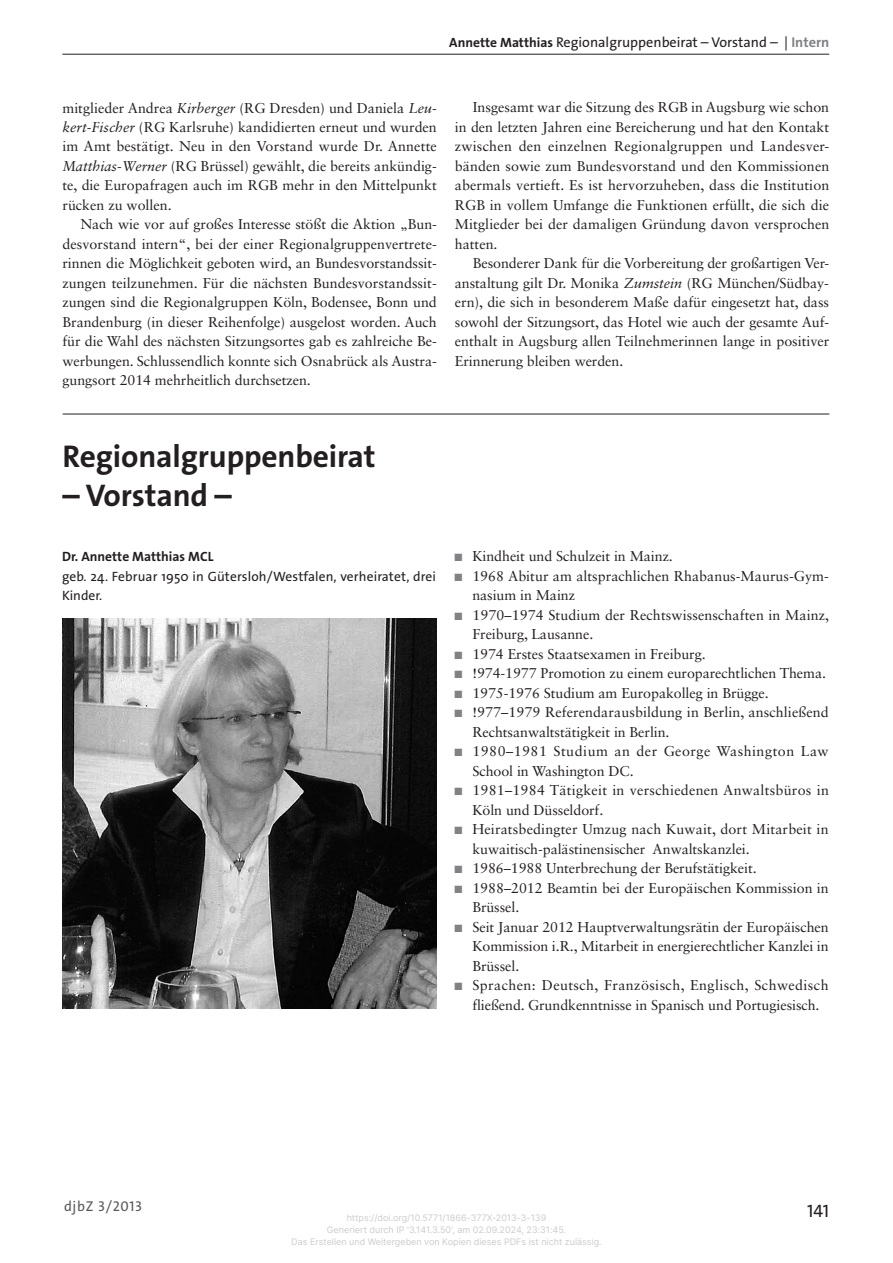
<style>
.page{position:relative;width:893px;height:1263px;background:#fff}
.page>*{position:absolute;margin:0;border:0;box-sizing:border-box;transform-origin:0 0}
.t1{font:700 31.5px "The Sans Os F";letter-spacing:-.005em;color:#231f20}
.t2{font:18px "The Sans Os F";color:#231f20}
.t3{font:14.25px/19.5px "Sabon LT Std";letter-spacing:-.005em;color:#231f20}
.t4{font:14.25px/19.5px "Sabon LT Std";letter-spacing:.02em;color:#231f20}
.t5{font:14.25px/19.5px "Sabon LT Std";letter-spacing:.035em;color:#231f20}
.t6{font:14.25px "The Sans Os F";color:#231f20}
.t7{font:14.25px "The Sans Os F";letter-spacing:.05em;color:#57585a}
.t8{font:13.5px/19.5px "The Sans Os F";letter-spacing:.01em;color:#231f20}
.t9{font:700 13.5px "The Sans Os F";color:#231f20}
.t10{font:9px/12px "Inter";color:#ccc;text-align:center}
.s1{font-weight:700;font-size:13.5px}
.s2{font-weight:700;color:#808285}
.s3{font-style:italic}
.s4{color:#808285}
</style>
<div class="page">
<hr style="left:62px;top:54px;width:767px;height:1px;background:#231f20">
<hr style="left:63px;top:414px;width:766px;height:1px;background:#231f20">
<img style="left:63px;top:619px;width:374px;height:390px">
<p class="t6" style="left:449px;top:33px;width:381px"><span class="s1">Annette Matthias</span> Regionalgruppenbeirat – Vorstand – | <span class="s2">Intern</span></p>
<p class="t3" style="left:62px;top:98px;width:376px;text-align:justify">mitglieder Andrea <span class="s3">Kirberger</span> (RG Dresden) und Daniela <span class="s3">Leu&shy;kert-Fischer</span> (RG Karlsruhe) kandidierten erneut und wurden im Amt bestätigt. Neu in den Vorstand wurde Dr. Annette <span class="s3">Matthias-Werner</span> (RG Brüssel) gewählt, die bereits ankündig&shy;te, die Europafragen auch im RGB mehr in den Mittelpunkt rücken zu wollen.</p>
<p class="t3" style="left:62px;top:215px;width:376px;text-align:justify;text-indent:18px">Nach wie vor auf großes Interesse stößt die Aktion „Bun&shy;desvorstand intern“, bei der einer Regionalgruppenvertrete&shy;rinnen die Möglichkeit geboten wird, an Bundesvorstandssit&shy;zungen teilzunehmen. Für die nächsten Bundesvorstandssit&shy;zungen sind die Regionalgruppen Köln, Bodensee, Bonn und Brandenburg (in dieser Reihenfolge) ausgelost worden. Auch für die Wahl des nächsten Sitzungsortes gab es zahlreiche Be&shy;werbungen. Schlussendlich konnte sich Osnabrück als Austra&shy;gungsort 2014 mehrheitlich durchsetzen.</p>
<p class="t3" style="left:455px;top:98px;width:376px;text-align:justify;text-indent:18px">Insgesamt war die Sitzung des RGB in Augsburg wie schon in den letzten Jahren eine Bereicherung und hat den Kontakt zwischen den einzelnen Regionalgruppen und Landesver&shy;bänden sowie zum Bundesvorstand und den Kommissionen abermals vertieft. Es ist hervorzuheben, dass die Institution RGB in vollem Umfange die Funktionen erfüllt, die sich die Mitglieder bei der damaligen Gründung davon versprochen hatten.</p>
<p class="t3" style="left:455px;top:254px;width:376px;text-align:justify;text-indent:18px">Besonderer Dank für die Vorbereitung der großartigen Ver&shy;anstaltung gilt Dr. Monika <span class="s3">Zumstein</span> (RG München/Südbay&shy;ern), die sich in besonderem Maße dafür eingesetzt hat, dass sowohl der Sitzungsort, das Hotel wie auch der gesamte Auf&shy;enthalt in Augsburg allen Teilnehmerinnen lange in positiver Erinnerung bleiben werden.</p>
<h1 class="t1" style="left:63px;top:436px;width:314px">Regionalgruppenbeirat</h1>
<h1 class="t1" style="left:63px;top:475px;width:171px">– Vorstand –</h1>
<p class="t9" style="left:62px;top:548px;width:153px">Dr. Annette Matthias MCL</p>
<p class="t8" style="left:62px;top:566px;width:376px">geb. 24. Februar 1950 in Gütersloh/Westfalen, verheiratet, drei<br>Kinder.</p>
<p class="t3" style="left:454px;top:546px;width:220px"><span class="s4">■</span> Kindheit und Schulzeit in Mainz.</p>
<p class="t3" style="left:472px;top:566px;width:358px;text-indent:-18px"><span class="s4">■</span> 1968 Abitur am altsprachlichen Rhabanus-Maurus-Gym&shy;nasium in Mainz</p>
<p class="t3" style="left:472px;top:605px;width:358px;text-indent:-18px"><span class="s4">■</span> 1970–1974 Studium der Rechtswissenschaften in Mainz,<br>Freiburg, Lausanne.</p>
<p class="t3" style="left:454px;top:644px;width:253px"><span class="s4">■</span> 1974 Erstes Staatsexamen in Freiburg.</p>
<p class="t3" style="left:454px;top:663px;width:373px"><span class="s4">■</span> !974-1977 Promotion zu einem europarechtlichen Thema.</p>
<p class="t3" style="left:454px;top:683px;width:316px"><span class="s4">■</span> 1975-1976 Studium am Europakolleg in Brügge.</p>
<p class="t3" style="left:472px;top:702px;width:358px;text-indent:-18px"><span class="s4">■</span> !977–1979 Referendarausbildung in Berlin, anschließend<br>Rechtsanwaltstätigkeit in Berlin.</p>
<p class="t5" style="left:472px;top:741px;width:358px;text-indent:-18px"><span class="s4">■</span> 1980–1981 Studium an der George Washington Law<br>School in Washington DC.</p>
<p class="t4" style="left:472px;top:780px;width:358px;text-indent:-18px"><span class="s4">■</span> 1981–1984 Tätigkeit in verschiedenen Anwaltsbüros in<br>Köln und Düsseldorf.</p>
<p class="t3" style="left:472px;top:819px;width:358px;text-indent:-18px"><span class="s4">■</span> Heiratsbedingter Umzug nach Kuwait, dort Mitarbeit in kuwaitisch-palästinensischer Anwaltskanzlei.</p>
<p class="t3" style="left:454px;top:858px;width:304px"><span class="s4">■</span> 1986–1988 Unterbrechung der Berufstätigkeit.</p>
<p class="t3" style="left:472px;top:878px;width:358px;text-indent:-18px"><span class="s4">■</span> 1988–2012 Beamtin bei der Europäischen Kommission in<br>Brüssel.</p>
<p class="t3" style="left:472px;top:917px;width:358px;text-align:justify;text-indent:-18px"><span class="s4">■</span> Seit Januar 2012 Hauptverwaltungsrätin der Europäischen Kommission i.R., Mitarbeit in energierechtlicher Kanzlei in Brüssel.</p>
<p class="t3" style="left:472px;top:975px;width:358px;text-indent:-18px"><span class="s4">■</span> Sprachen: Deutsch, Französisch, Englisch, Schwedisch fließend. Grundkenntnisse in Spanisch und Portugiesisch.</p>
<p class="t7" style="left:64px;top:1197px;width:80px">djbZ 3/2013</p>
<p class="t10" style="left:291px;top:1212px;width:312px">https://doi.org/10.5771/1866-377X-2013-3-139<br>Generiert durch IP '3.141.3.50', am 02.09.2024, 23:31:45.<br>Das Erstellen und Weitergeben von Kopien dieses PDFs ist nicht zulässig.</p>
<p class="t2" style="left:807px;top:1199px;width:24px">141</p>
</div>
